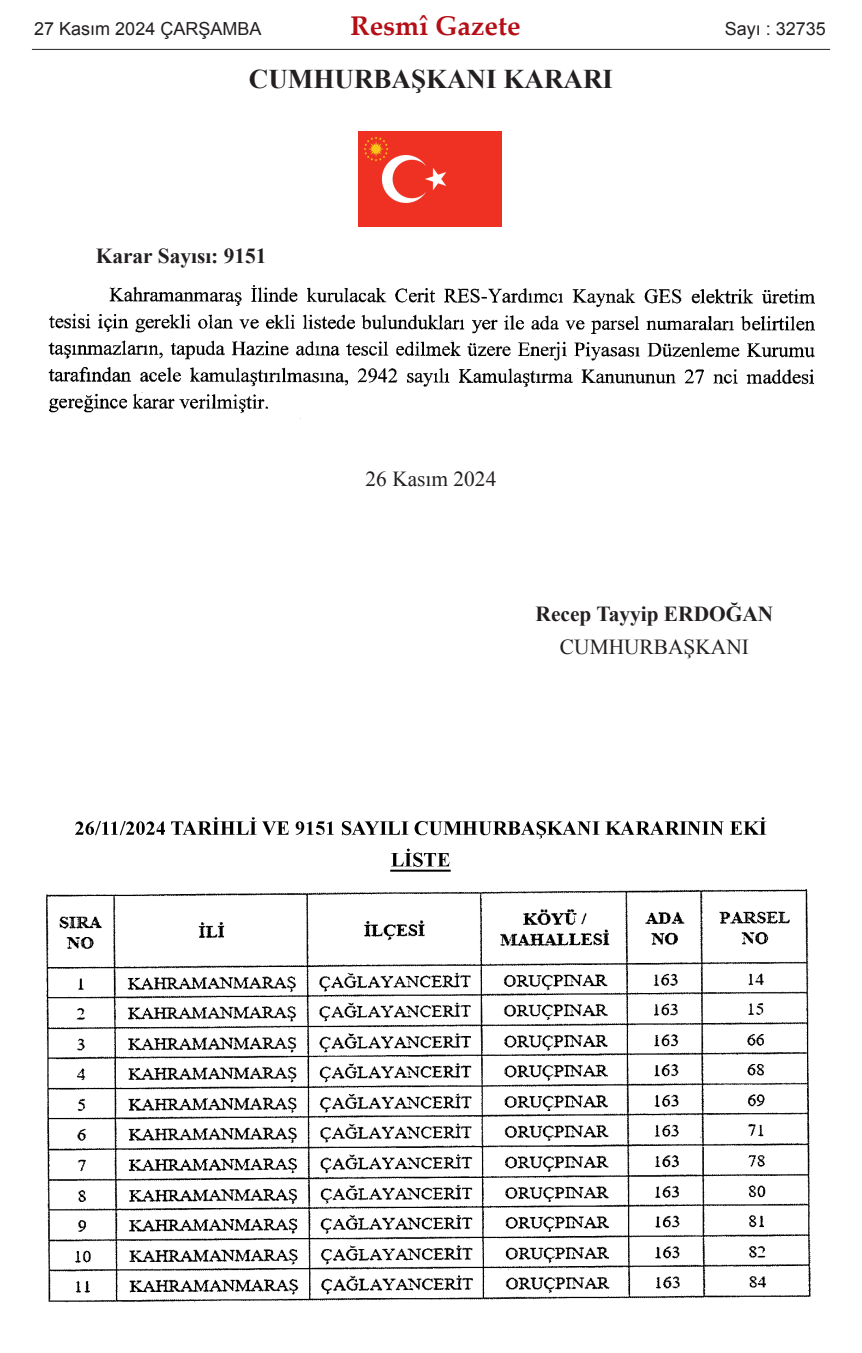
<style>
.page{position:relative;width:862px;height:1353px;background:#fff}
.page>*{position:absolute;margin:0;border:0;box-sizing:border-box;transform-origin:0 0}
.t1{font:700 27px "Times New Roman";color:#231f20}
.t2{font:700 27px "Palatino Linotype";color:#b40e16}
.t3{font:700 21.38px "Times New Roman";color:#231f20}
.t4{font:21.38px "Times New Roman";color:#231f20}
.t5{font:18px "Arial";color:#231f20}
</style>
<div class="page">
<img style="left:358px;top:131px;width:143px;height:96px">
<img style="left:48px;top:285px;width:767px;height:134px">
<img style="left:46px;top:817px;width:765px;height:486px">
<hr style="left:32px;top:49px;width:797px;height:1px;background:#231f20">
<p class="t5" style="left:34px;top:18px;width:229px">27 Kasım 2024 ÇARŞAMBA</p>
<p class="t2" style="left:350px;top:15px;width:171px">Resmî Gazete</p>
<p class="t5" style="left:724px;top:18px;width:103px">Sayı : 32735</p>
<p class="t1" style="left:249px;top:64px;width:365px">CUMHURBAŞKANI KARARI</p>
<p class="t3" style="left:96px;top:244px;width:172px">Karar Sayısı: 9151</p>
<p class="t4" style="left:365px;top:466px;width:132px">26 Kasım 2024</p>
<p class="t3" style="left:535px;top:601px;width:239px">Recep Tayyip ERDOĞAN</p>
<p class="t4" style="left:559px;top:635px;width:190px">CUMHURBAŞKANI</p>
</div>
